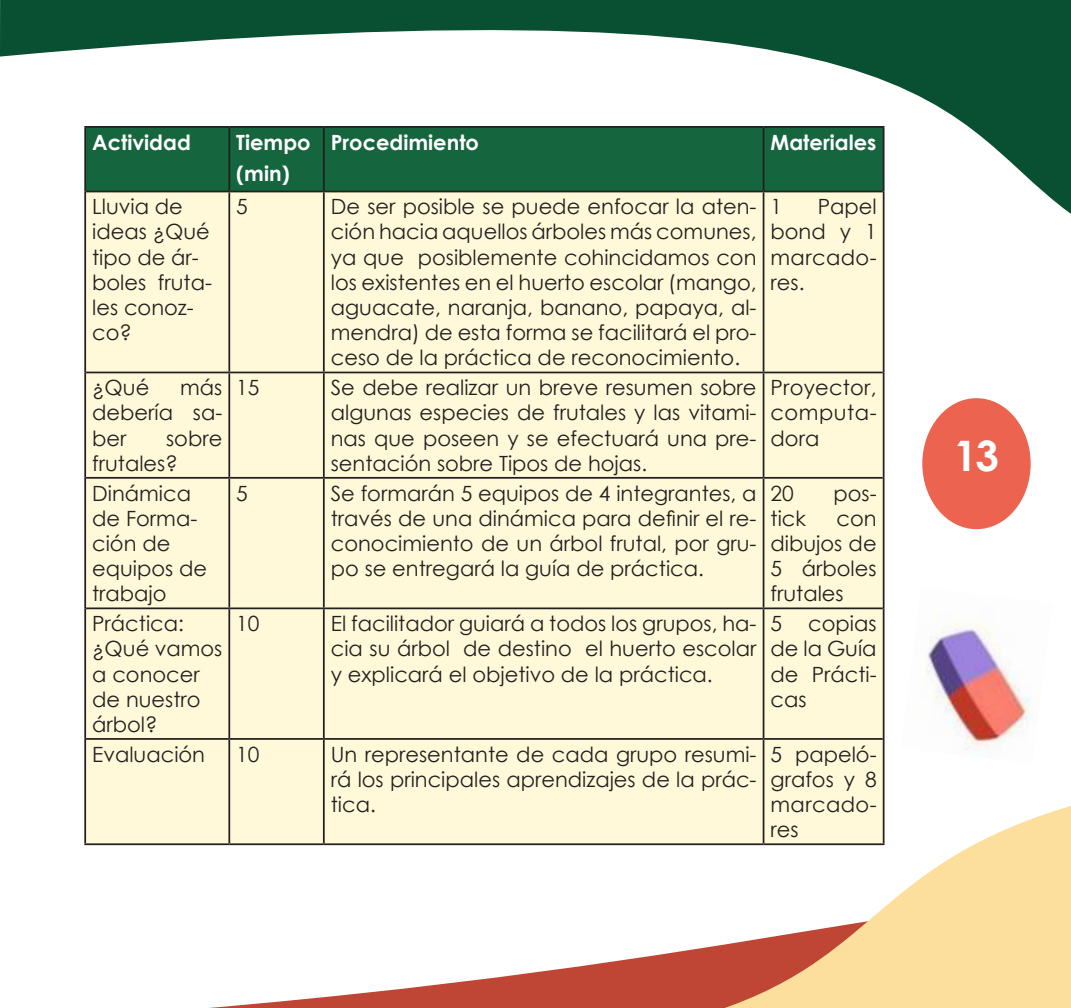
<style>
.page{position:relative;width:1071px;height:1008px;background:#fff}
.page>*{position:absolute;margin:0;border:0;box-sizing:border-box;transform-origin:0 0}
.t1{font:700 42px "Century Gothic";color:#fff}
.t2{font:21px/25.2px "Century Gothic";color:#221f1f;text-align:justify}
.t3{font:700 21px/31.5px "Century Gothic";color:#fff}
</style>
<div class="page">
<div style="left:922px;top:398px;width:109px;height:131px;background:#ec6350;border-radius:50%"></div>
<svg style="left:0;top:0;width:1071px;height:214px"></svg>
<svg style="left:209px;top:952px;width:468px;height:56px"></svg>
<svg style="left:677px;top:806px;width:394px;height:202px;fill:#fcdf9d"></svg>
<div style="left:86px;top:128px;width:797px;height:63px;background:#15653e"></div>
<div style="left:86px;top:192px;width:797px;height:651px;background:#fff9d9"></div>
<hr style="left:883px;top:128px;width:2px;height:64px;background:#221f1f">
<hr style="left:883px;top:192px;width:2px;height:180px;background:#221f1f">
<hr style="left:84px;top:126px;width:145px;height:2px;background:#221f1f">
<hr style="left:84px;top:128px;width:2px;height:64px;background:#221f1f">
<hr style="left:229px;top:126px;width:95px;height:2px;background:#221f1f">
<hr style="left:228px;top:128px;width:2px;height:63px;background:#221f1f">
<hr style="left:324px;top:126px;width:440px;height:2px;background:#221f1f">
<hr style="left:323px;top:128px;width:2px;height:63px;background:#221f1f">
<hr style="left:764px;top:126px;width:121px;height:2px;background:#221f1f">
<hr style="left:763px;top:128px;width:1px;height:63px;background:#221f1f">
<hr style="left:84px;top:192px;width:2px;height:180px;background:#221f1f">
<hr style="left:228px;top:192px;width:2px;height:180px;background:#221f1f">
<hr style="left:323px;top:192px;width:2px;height:180px;background:#221f1f">
<hr style="left:763px;top:192px;width:1px;height:180px;background:#221f1f">
<hr style="left:86px;top:191px;width:143px;height:1px;background:#221f1f">
<hr style="left:229px;top:191px;width:95px;height:1px;background:#221f1f">
<hr style="left:324px;top:191px;width:440px;height:1px;background:#221f1f">
<hr style="left:764px;top:191px;width:119px;height:1px;background:#221f1f">
<hr style="left:86px;top:372px;width:143px;height:1px;background:#221f1f">
<hr style="left:229px;top:372px;width:95px;height:1px;background:#221f1f">
<hr style="left:324px;top:372px;width:440px;height:1px;background:#221f1f">
<hr style="left:764px;top:372px;width:119px;height:1px;background:#221f1f">
<hr style="left:84px;top:372px;width:2px;height:106px;background:#221f1f">
<hr style="left:228px;top:373px;width:2px;height:104px;background:#221f1f">
<hr style="left:323px;top:373px;width:2px;height:104px;background:#221f1f">
<hr style="left:763px;top:373px;width:1px;height:104px;background:#221f1f">
<hr style="left:883px;top:372px;width:2px;height:106px;background:#221f1f">
<hr style="left:84px;top:478px;width:2px;height:130px;background:#221f1f">
<hr style="left:228px;top:479px;width:2px;height:128px;background:#221f1f">
<hr style="left:323px;top:479px;width:2px;height:128px;background:#221f1f">
<hr style="left:763px;top:479px;width:1px;height:128px;background:#221f1f">
<hr style="left:883px;top:478px;width:2px;height:130px;background:#221f1f">
<hr style="left:84px;top:608px;width:2px;height:131px;background:#221f1f">
<hr style="left:228px;top:609px;width:2px;height:129px;background:#221f1f">
<hr style="left:323px;top:609px;width:2px;height:129px;background:#221f1f">
<hr style="left:763px;top:609px;width:1px;height:129px;background:#221f1f">
<hr style="left:883px;top:608px;width:2px;height:131px;background:#221f1f">
<hr style="left:84px;top:739px;width:2px;height:104px;background:#221f1f">
<hr style="left:228px;top:740px;width:2px;height:103px;background:#221f1f">
<hr style="left:323px;top:740px;width:2px;height:103px;background:#221f1f">
<hr style="left:763px;top:740px;width:1px;height:103px;background:#221f1f">
<hr style="left:883px;top:739px;width:2px;height:104px;background:#221f1f">
<hr style="left:86px;top:477px;width:143px;height:2px;background:#221f1f">
<hr style="left:229px;top:477px;width:95px;height:2px;background:#221f1f">
<hr style="left:324px;top:477px;width:440px;height:2px;background:#221f1f">
<hr style="left:764px;top:477px;width:119px;height:2px;background:#221f1f">
<hr style="left:86px;top:607px;width:143px;height:2px;background:#221f1f">
<hr style="left:229px;top:607px;width:95px;height:2px;background:#221f1f">
<hr style="left:324px;top:607px;width:440px;height:2px;background:#221f1f">
<hr style="left:764px;top:607px;width:119px;height:2px;background:#221f1f">
<hr style="left:86px;top:738px;width:143px;height:2px;background:#221f1f">
<hr style="left:229px;top:738px;width:95px;height:2px;background:#221f1f">
<hr style="left:324px;top:738px;width:440px;height:2px;background:#221f1f">
<hr style="left:764px;top:738px;width:119px;height:2px;background:#221f1f">
<hr style="left:84px;top:843px;width:145px;height:2px;background:#221f1f">
<hr style="left:229px;top:843px;width:95px;height:2px;background:#221f1f">
<hr style="left:324px;top:843px;width:440px;height:2px;background:#221f1f">
<hr style="left:764px;top:843px;width:121px;height:2px;background:#221f1f">
<img style="left:925px;top:614px;width:107px;height:135px">
<p class="t3" style="left:92px;top:127px;width:100px">Actividad</p>
<p class="t3" style="left:236px;top:127px;width:76px">Tiempo (min)</p>
<p class="t3" style="left:331px;top:127px;width:150px">Procedimiento</p>
<p class="t3" style="left:771px;top:127px;width:107px">Materiales</p>
<p class="t2" style="left:92px;top:196px;width:121px;text-align:left">Lluvia de ideas ¿Qué tipo de ár&shy;boles fruta&shy;les conoz&shy;co?</p>
<p class="t2" style="left:236px;top:196px;width:13px">5</p>
<p class="t2" style="left:331px;top:196px;width:427px">De ser posible se puede enfocar la aten&shy;ción hacia aquellos árboles más comunes, ya que posiblemente cohincidamos con los existentes en el huerto escolar (mango, aguacate, naranja, banano, papaya, al&shy;mendra) de esta forma se facilitará el pro&shy;ceso de la práctica de reconocimiento.</p>
<p class="t2" style="left:771px;top:196px;width:13px">1</p>
<p class="t2" style="left:771px;top:196px;width:108px;text-indent:47px">Papel bond y 1 marcado&shy;res.</p>
<p class="t2" style="left:92px;top:377px;width:132px;text-indent:88px">más debería sa&shy;ber</p>
<p class="t2" style="left:92px;top:377px;width:59px">¿Qué</p>
<p class="t2" style="left:92px;top:427px;width:132px;text-indent:74px">sobre frutales?</p>
<p class="t2" style="left:236px;top:377px;width:25px">15</p>
<p class="t2" style="left:331px;top:377px;width:427px">Se debe realizar un breve resumen sobre algunas especies de frutales y las vitami&shy;nas que poseen y se efectuará una pre&shy;sentación sobre Tipos de hojas.</p>
<p class="t2" style="left:771px;top:377px;width:108px">Proyector, computa&shy;dora</p>
<p class="t2" style="left:92px;top:482px;width:117px;text-align:left">Dinámica de Forma&shy;ción de equipos de trabajo</p>
<p class="t2" style="left:236px;top:482px;width:13px">5</p>
<p class="t2" style="left:331px;top:482px;width:427px">Se formarán 5 equipos de 4 integrantes, a través de una dinámica para de昀椀nir el re&shy;conocimiento de un árbol frutal, por gru&shy;po se entregará la guía de práctica.</p>
<p class="t2" style="left:771px;top:482px;width:25px">20</p>
<p class="t2" style="left:833px;top:482px;width:45px">pos-</p>
<p class="t2" style="left:771px;top:507px;width:37px">tick</p>
<p class="t2" style="left:771px;top:507px;width:108px;text-indent:66px">con dibujos de 5 árboles frutales</p>
<p class="t2" style="left:92px;top:613px;width:132px;text-align:left">Práctica: ¿Qué vamos a conocer de nuestro árbol?</p>
<p class="t2" style="left:236px;top:613px;width:25px">10</p>
<p class="t2" style="left:331px;top:613px;width:427px">El facilitador guiará a todos los grupos, ha&shy;cia su árbol de destino el huerto escolar y explicará el objetivo de la práctica.</p>
<p class="t2" style="left:771px;top:613px;width:108px">5 copias de la Guía de Prácti&shy;cas</p>
<p class="t2" style="left:92px;top:743px;width:114px">Evaluación</p>
<p class="t2" style="left:236px;top:743px;width:25px">10</p>
<p class="t2" style="left:331px;top:741px;width:427px">Un representante de cada grupo resumi&shy;rá los principales aprendizajes de la prác&shy;tica.</p>
<p class="t2" style="left:771px;top:743px;width:108px">5 papeló&shy;grafos y 8 marcado&shy;res</p>
<h1 class="t1" style="left:954px;top:437px;width:47px">13</h1>
</div>
